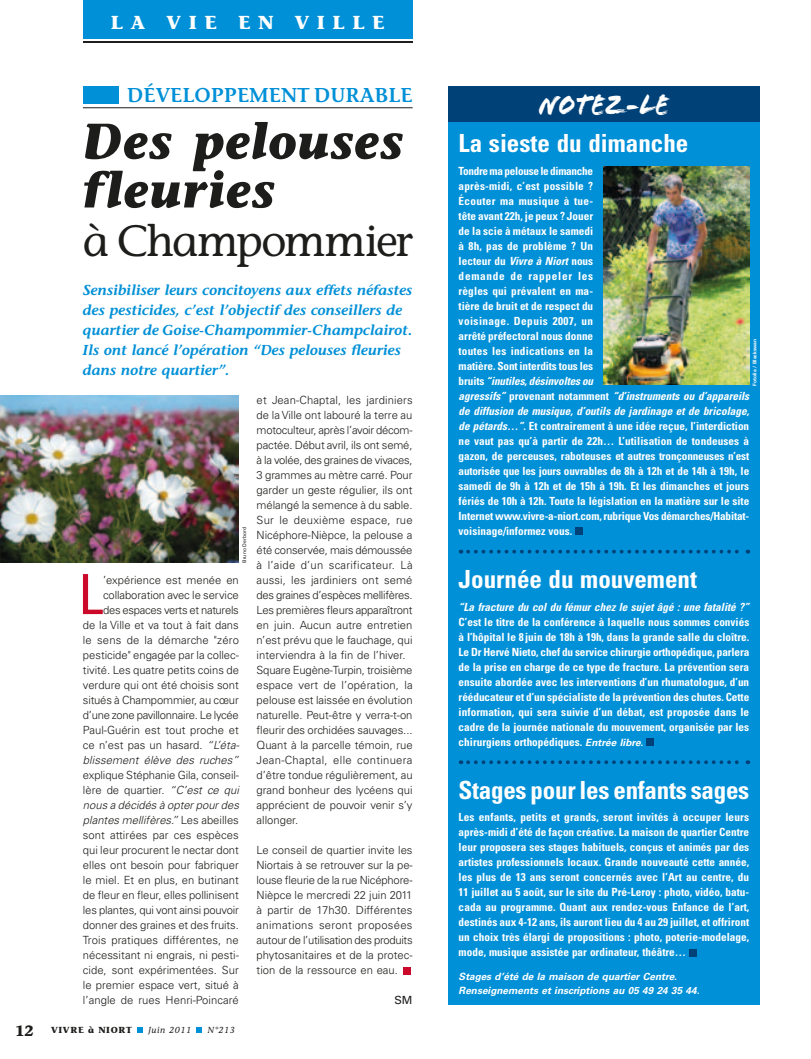
<style>
.page{position:relative;width:811px;height:1059px;background:#fff}
.page>*{position:absolute;margin:0;border:0;box-sizing:border-box;transform-origin:0 0}
.t1{font:condensed 55.5px "Univers";color:#ca0a28}
.t2{font:italic 700 50px/48.8px "Stone Informal";letter-spacing:.015em;color:#1d1d1b}
.t3{font:43.75px "Stone Informal";letter-spacing:-.045em;color:#1d1d1b}
.t4{font:31.25px "Flood";color:#fff;scale:.83 1}
.t5{font:700 condensed 25px "Univers";color:#fff}
.t6{font:600 20px "Stone Informal";color:#0090d7}
.t7{font:700 18.75px "Stone Informal";color:#fff}
.t8{font:italic 600 14.38px/20px "Stone Informal";color:#0090d7}
.t9{font:700 condensed 11.25px/15px "Univers";color:#fff;text-align:justify}
.t10{font:300 11.25px/15px "Univers";color:#1d1d1b;text-align:justify}
.t11{font:italic 700 condensed 11.25px "Univers";color:#fff}
.t12{font:11.25px "Univers";color:#1d1d1b}
.t13{font:italic 700 10px/13.8px "Univers";color:#fff}
.t14{font:700 8.75px "Stone Informal";letter-spacing:.075em;color:#1d1d1b}
.t15{font:italic 8.75px "Stone Informal";letter-spacing:.075em;color:#1d1d1b}
.t16{font:700 5px "Univers";color:#fff}
.t17{font:5px "Univers";color:#1d1d1b}
.s1{font-style:italic}
.s2{font-size:15px}
.s3{font-style:italic;font-stretch:normal;font-size:10px}
</style>
<div class="page">
<svg style="left:137px;top:1027px;width:6px;height:5px"></svg>
<svg style="left:197px;top:1027px;width:5px;height:5px"></svg>
<div style="left:83px;top:0;width:329px;height:39px;background:#0090d7"></div>
<hr style="left:83px;top:41px;width:329px;height:2px;background:#1d1d1b">
<div style="left:404px;top:967px;width:7px;height:7px;background:#ca0a28"></div>
<div style="left:83px;top:86px;width:35px;height:18px;background:#0090d7"></div>
<hr style="left:83px;top:107px;width:329px;height:1px;background:#1d1d1b">
<div style="left:448px;top:86px;width:312px;height:36px;background:#004177"></div>
<div style="left:448px;top:122px;width:312px;height:882px;background:#0090d7"></div>
<div style="left:575px;top:528px;width:7px;height:7px;background:#004177"></div>
<div style="left:646px;top:738px;width:7px;height:7px;background:#004177"></div>
<img style="left:0;top:395px;width:239px;height:168px">
<img style="left:604px;top:167px;width:145px;height:218px">
<div style="left:689px;top:949px;width:7px;height:7px;background:#004177"></div>
<svg style="left:468px;top:550px;width:280px;height:3px"></svg>
<svg style="left:468px;top:760px;width:280px;height:4px"></svg>
<h3 class="t7" style="left:111px;top:11px;width:18px">LA</h3>
<h3 class="t7" style="left:167px;top:11px;width:183px">V IE EN V ILL</h3>
<h3 class="t7" style="left:372px;top:11px;width:14px">E</h3>
<h3 class="t6" style="left:127px;top:83px;width:287px">DÉVELOPPEMENT DURABLE</h3>
<h2 class="t2" style="left:83px;top:117px;width:322px">Des pelouses fleuries</h2>
<h3 class="t3" style="left:83px;top:215px;width:331px">à Champommier</h3>
<p class="t8" style="left:83px;top:280px;width:331px">Sensibiliser leurs concitoyens aux effets néfastes des pesticides, c’est l’objectif des conseillers de quartier de Goise-Champommier-Champclairot.<br>Ils ont lancé l’opération “Des pelouses fleuries dans notre quartier”.</p>
<p class="t17" style="left:241px;top:563px;width:37px;rotate:-90deg">Bruno Derbord</p>
<h1 class="t1" style="left:78px;top:559px;width:26px">L</h1>
<p class="t10" style="left:83px;top:572px;width:157px;text-align:right">’expérience est menée en collaboration avec le service des espaces verts et naturels<br>de la Ville et va tout à fait dans le sens de la démarche "zéro pesticide" engagée par la collec&shy;tivité. Les quatre petits coins de verdure qui ont été choisis sont situés à Champommier, au cœur d’une zone pavillonnaire. Le lycée<br>Paul-Guérin est tout proche et ce n’est pas un hasard. <span class="s1">“L’éta&shy;blissement élève des ruches”</span></p>
<p class="t10" style="left:83px;top:767px;width:157px">explique Stéphanie Gila, conseil&shy;lère de quartier. <span class="s1">“C’est ce qui nous a décidés à opter pour des plantes mellifères.”</span> Les abeilles sont attirées par ces espèces qui leur procurent le nectar dont elles ont besoin pour fabriquer le miel. Et en plus, en butinant de fleur en fleur, elles pollinisent les plantes, qui vont ainsi pouvoir donner des graines et des fruits.<br>Trois pratiques différentes, ne nécessitant ni engrais, ni pesti&shy;cide, sont expérimentées. Sur le premier espace vert, situé à l’angle de rues Henri-Poincaré</p>
<p class="t14" style="left:15px;top:1024px;width:119px"><span class="s2">12</span> VIVRE À NIORT</p>
<p class="t15" style="left:148px;top:1024px;width:45px">Juin 2011</p>
<p class="t15" style="left:207px;top:1024px;width:29px">N°213</p>
<p class="t10" style="left:257px;top:392px;width:158px;text-align:left">et Jean-Chaptal, les jardiniers de la Ville ont labouré la terre au motoculteur, après l’avoir décom&shy;pactée. Début avril, ils ont semé, à la volée, des graines de vivaces,<br>3 grammes au mètre carré. Pour garder un geste régulier, ils ont mélangé la semence à du sable.<br>Sur le deuxième espace, rue<br>Nicéphore-Nièpce, la pelouse a été conservée, mais démoussée à l’aide d’un scarificateur. Là aussi, les jardiniers ont semé des graines d’espèces mellifères.<br>Les premières fleurs apparaîtront en juin. Aucun autre entretien n’est prévu que le fauchage, qui interviendra à la fin de l’hiver.<br>Square Eugène-Turpin, troisième espace vert de l’opération, la pelouse est laissée en évolution naturelle. Peut-être y verra-t-on fleurir des orchidées sauvages...<br>Quant à la parcelle témoin, rue<br>Jean-Chaptal, elle continuera d’être tondue régulièrement, au grand bonheur des lycéens qui apprécient de pouvoir venir s’y allonger.</p>
<p class="t10" style="left:257px;top:842px;width:158px">Le conseil de quartier invite les Niortais à se retrouver sur la pe&shy;louse fleurie de la rue Nicéphore-Nièpce le mercredi 22 juin 2011 à partir de 17h30. Différentes animations seront proposées autour de l’utilisation des produits phytosanitaires et de la protec&shy;tion de la ressource en eau.</p>
<p class="t12" style="left:394px;top:993px;width:20px">SM</p>
<h3 class="t4" style="left:539px;top:87px;width:158px">NOTEZ -LE</h3>
<h3 class="t5" style="left:459px;top:128px;width:231px">La sieste du dimanche</h3>
<p class="t9" style="left:459px;top:163px;width:292px;text-align:left">Tondre ma pelouse le dimanche<br>après-midi, c’est possible ?<br>Écouter ma musique à tue-<br>tête avant 22h, je peux ? Jouer<br>de la scie à métaux le samedi<br>à 8h, pas de problème ? Un<br>lecteur du <span class="s1">Vivre à Niort</span> nous<br>demande de rappeler les<br>règles qui prévalent en ma-<br>tière de bruit et de respect du<br>voisinage. Depuis 2007, un<br>arrêté préfectoral nous donne<br>toutes les indications en la<br>matière. Sont interdits tous les<br>bruits <span class="s1">“inutiles, désinvoltes ou<br>agressifs”</span> provenant notamment <span class="s1">“d’instruments ou d’appareils de diffusion de musique, d’outils de jardinage et de bricolage, de pétards…”</span>. Et contrairement à une idée reçue, l’interdiction ne vaut pas qu’à partir de 22h… L’utilisation de tondeuses à gazon, de perceuses, raboteuses et autres tronçonneuses n’est autorisée que les jours ouvrables de 8h à 12h et de 14h à 19h, le samedi de 9h à 12h et de 15h à 19h. Et les dimanches et jours fériés de 10h à 12h. Toute la législation en la matière sur le site Internet www.vivre-a-niort.com, rubrique Vos démarches/Habitat&shy;voisinage/informez vous.</p>
<h3 class="t5" style="left:459px;top:564px;width:240px">Journée du mouvement</h3>
<p class="t11" style="left:459px;top:600px;width:292px">“La fracture du col du fémur chez le sujet âgé : une fatalité ?”</p>
<p class="t9" style="left:459px;top:614px;width:292px">C’est le titre de la conférence à laquelle nous sommes conviés à l’hôpital le 8 juin de 18h à 19h, dans la grande salle du cloître.<br>Le Dr Hervé Nieto, chef du service chirurgie orthopédique, parlera de la prise en charge de ce type de fracture. La prévention sera ensuite abordée avec les interventions d’un rhumatologue, d’un rééducateur et d’un spécialiste de la prévention des chutes. Cette information, qui sera suivie d’un débat, est proposée dans le cadre de la journée nationale du mouvement, organisée par les chirurgiens orthopédiques. <span class="s3">Entrée libre.</span></p>
<h3 class="t5" style="left:459px;top:774px;width:292px">Stages pour les enfants sages</h3>
<p class="t9" style="left:459px;top:810px;width:292px">Les enfants, petits et grands, seront invités à occuper leurs après-midi d’été de façon créative. La maison de quartier Centre leur proposera ses stages habituels, conçus et animés par des artistes professionnels locaux. Grande nouveauté cette année, les plus de 13 ans seront concernés avec l’Art au centre, du 11 juillet au 5 août, sur le site du Pré-Leroy : photo, vidéo, batu&shy;cada au programme. Quant aux rendez-vous Enfance de l’art, destinés aux 4-12 ans, ils auront lieu du 4 au 29 juillet, et offriront un choix très élargi de propositions : photo, poterie-modelage, mode, musique assistée par ordinateur, théâtre…</p>
<p class="t13" style="left:459px;top:970px;width:242px">Stages d’été de la maison de quartier Centre.<br>Renseignements et inscriptions au 05 49 24 35 44.</p>
<p class="t16" style="left:752px;top:386px;width:48px;rotate:-90deg">Fotolia / Blackswan</p>
</div>
